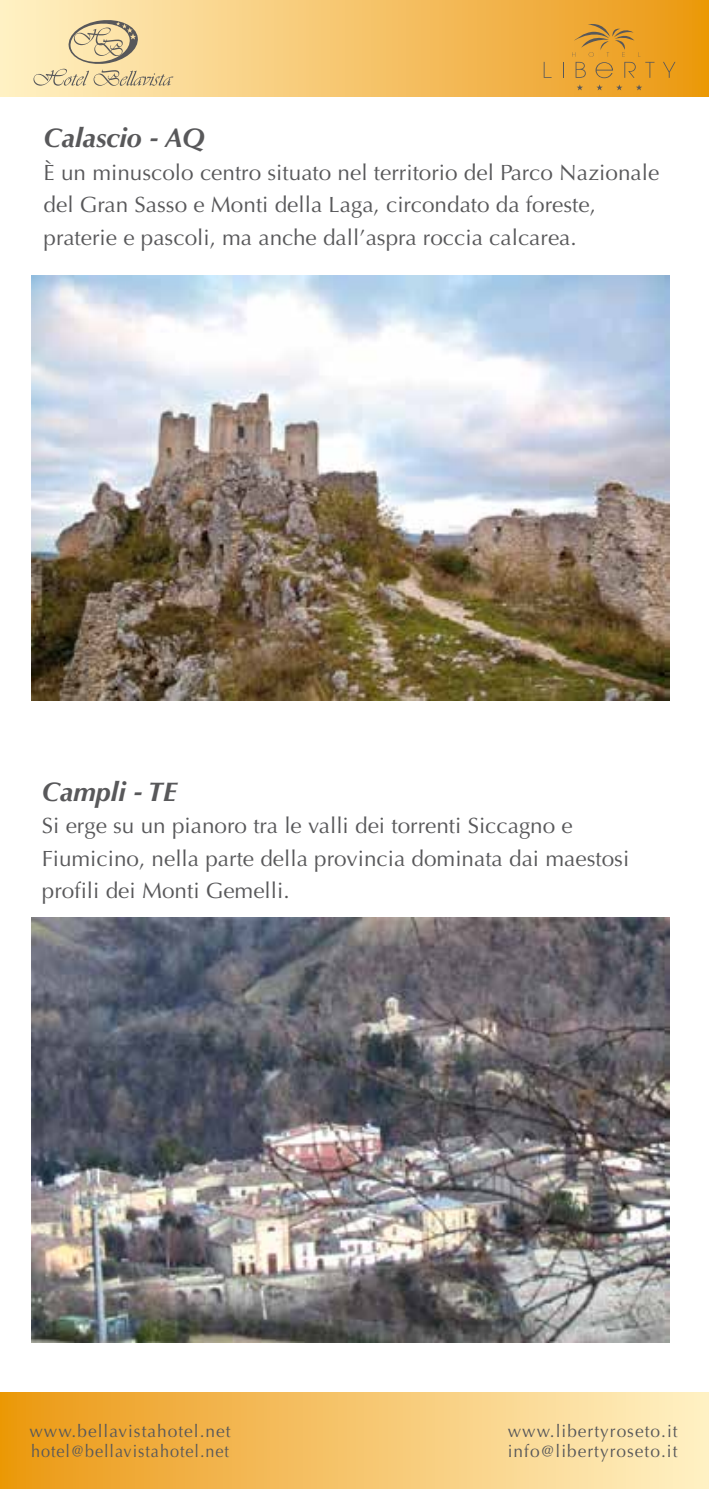
<style>
.page{position:relative;width:709px;height:1489px;background:#fff}
.page>*{position:absolute;margin:0;border:0;box-sizing:border-box;transform-origin:0 0}
.t1{font:italic 700 27px "Optima";color:#58585a}
.t2{font:22px/32.5px "Optima";color:#58585a}
.t3{font:17.5px/20px "Optima";letter-spacing:.06em;color:#58585a}
</style>
<div class="page">
<div style="left:0;top:0;width:709px;height:97px;background:linear-gradient(to right,#fff2c7,#eb9813)"></div>
<svg style="left:33px;top:18px;width:140px;height:68px;background:#e7d3a1"></svg>
<svg style="left:543px;top:62px;width:8px;height:16px"></svg>
<svg style="left:563px;top:62px;width:1px;height:16px"></svg>
<svg style="left:663px;top:62px;width:12px;height:16px"></svg>
<svg style="left:572px;top:20px;width:82px;height:58px;background:#e09d2f"></svg>
<svg style="left:576px;top:84px;width:7px;height:6px"></svg>
<svg style="left:596px;top:84px;width:6px;height:6px"></svg>
<svg style="left:616px;top:84px;width:6px;height:6px"></svg>
<svg style="left:636px;top:84px;width:6px;height:6px"></svg>
<div style="left:0;top:1392px;width:709px;height:96px;background:linear-gradient(to right,#ec9813,#fff2c7)"></div>
<img style="left:31px;top:275px;width:638px;height:426px">
<img style="left:31px;top:917px;width:638px;height:425px">
<p class="t1" style="left:44px;top:122px;width:162px">Calascio - AQ</p>
<p class="t2" style="left:44px;top:156px;width:617px">È un minuscolo centro situato nel territorio del Parco Nazionale del Gran Sasso e Monti della Laga, circondato da foreste, praterie e pascoli, ma anche dall’aspra roccia calcarea.</p>
<p class="t1" style="left:42px;top:775px;width:136px">Campli - TE</p>
<p class="t2" style="left:42px;top:809px;width:589px">Si erge su un pianoro tra le valli dei torrenti Siccagno e<br>Fiumicino, nella parte della provincia dominata dai maestosi profili dei Monti Gemelli.</p>
<p class="t3" style="left:29px;top:1420px;width:203px">www.bellavistahotel.net hotel@bellavistahotel.net</p>
<p class="t3" style="left:507px;top:1420px;width:171px">www.libertyroseto.it info@libertyroseto.it</p>
</div>
